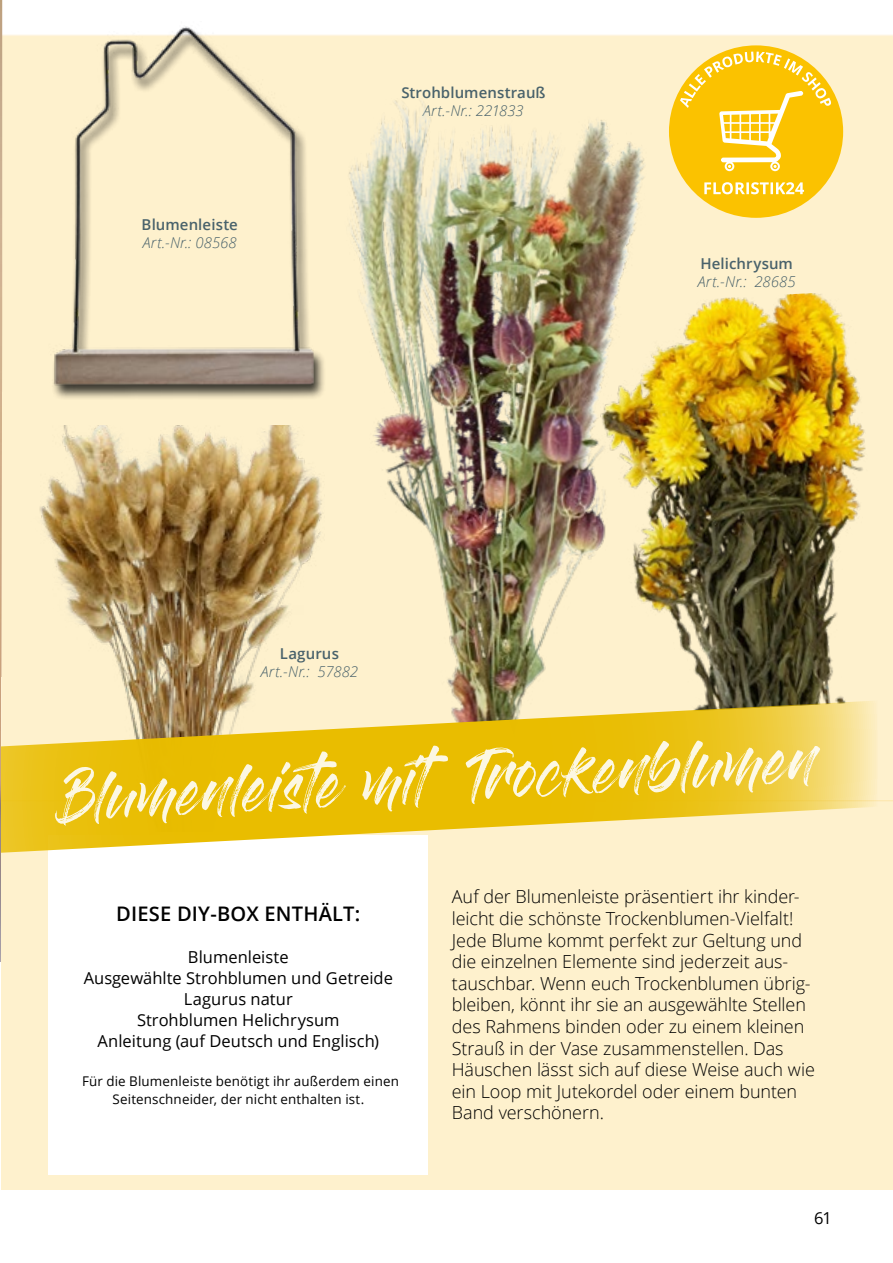
<style>
.page{position:relative;width:893px;height:1263px;background:#fff}
.page>*{position:absolute;margin:0;border:0;box-sizing:border-box;transform-origin:0 0}
.t1{font:48px "Gloss And Bloom";color:#fff}
.t2{font:600 20.1px "Open Sans";letter-spacing:.01em;color:#000}
.t3{font:300 18px/21.6px "Open Sans";letter-spacing:-.005em;color:#000}
.t4{font:16.5px/21px "Open Sans";color:#000;text-align:center}
.t5{font:italic 300 15px "Open Sans";letter-spacing:.005em;color:#49626b}
.t6{font:600 15px "Open Sans";letter-spacing:.005em;color:#49626b}
.t7{font:13.35px/18px "Open Sans";letter-spacing:.01em;color:#000;text-align:center}
</style>
<div class="page">
<div style="left:2px;top:35px;width:891px;height:765px;background:#fef1cd"></div>
<div style="left:1px;top:800px;width:892px;height:389px;background:#fef1cd"></div>
<div style="left:49px;top:835px;width:379px;height:340px;background:#fff"></div>
<div style="left:669px;top:45px;width:174px;height:173px;background:#fbc200;border-radius:50%"></div>
<svg style="left:711px;top:182px;width:93px;height:12px"></svg>
<svg style="left:680px;top:52px;width:151px;height:119px"></svg>
<img style="left:313px;top:98px;width:398px;height:602px">
<img style="left:30px;top:426px;width:295px;height:274px">
<img style="left:585px;top:289px;width:308px;height:427px">
<div style="left:52px;top:28px;width:275px;height:372px;background:#000;opacity:.75"></div>
<img style="left:49px;top:26px;width:264px;height:393px">
<svg style="left:2px;top:700px;width:875px;height:160px"></svg>
<img style="left:0;top:0;width:2px;height:1190px">
<hr style="left:0;top:1072px;width:1px;height:128px;background:#fff">
<p class="t6" style="left:142px;top:215px;width:98px">Blumenleiste</p>
<p class="t5" style="left:143px;top:233px;width:96px">Art.-Nr.: 08568</p>
<p class="t6" style="left:401px;top:82px;width:146px">Strohblumenstrauß</p>
<p class="t5" style="left:423px;top:100px;width:102px">Art.-Nr.: 221833</p>
<p class="t6" style="left:280px;top:643px;width:61px">Lagurus</p>
<p class="t5" style="left:261px;top:661px;width:99px">Art.-Nr.: 57882</p>
<p class="t6" style="left:700px;top:253px;width:94px">Helichrysum</p>
<p class="t5" style="left:698px;top:271px;width:99px">Art.-Nr.: 28685</p>
<h1 class="t1" style="left:60px;top:776px;width:756px;rotate:-3deg">Blumenleiste mit Trockenblumen</h1>
<p class="t2" style="left:116px;top:900px;width:246px">DIESE DIY-BOX ENTHÄLT:</p>
<p class="t4" style="left:84px;top:946px;width:311px">Blumenleiste<br>Ausgewählte Strohblumen und Getreide<br>Lagurus natur<br>Strohblumen Helichrysum<br>Anleitung (auf Deutsch und Englisch)</p>
<p class="t7" style="left:82px;top:1071px;width:318px">Für die Blumenleiste benötigt ihr außerdem einen<br>Seitenschneider, der nicht enthalten ist.</p>
<p class="t3" style="left:452px;top:885px;width:365px">Auf der Blumenleiste präsentiert ihr kinder&shy;leicht die schönste Trockenblumen-Vielfalt!<br>Jede Blume kommt perfekt zur Geltung und die einzelnen Elemente sind jederzeit aus&shy;tauschbar. Wenn euch Trockenblumen übrig&shy;bleiben, könnt ihr sie an ausgewählte Stellen des Rahmens binden oder zu einem kleinen Strauß in der Vase zusammenstellen. Das Häuschen lässt sich auf diese Weise auch wie ein Loop mit Jutekordel oder einem bunten Band verschönern.</p>
<p class="t4" style="left:814px;top:1207px;width:19px">61</p>
</div>
